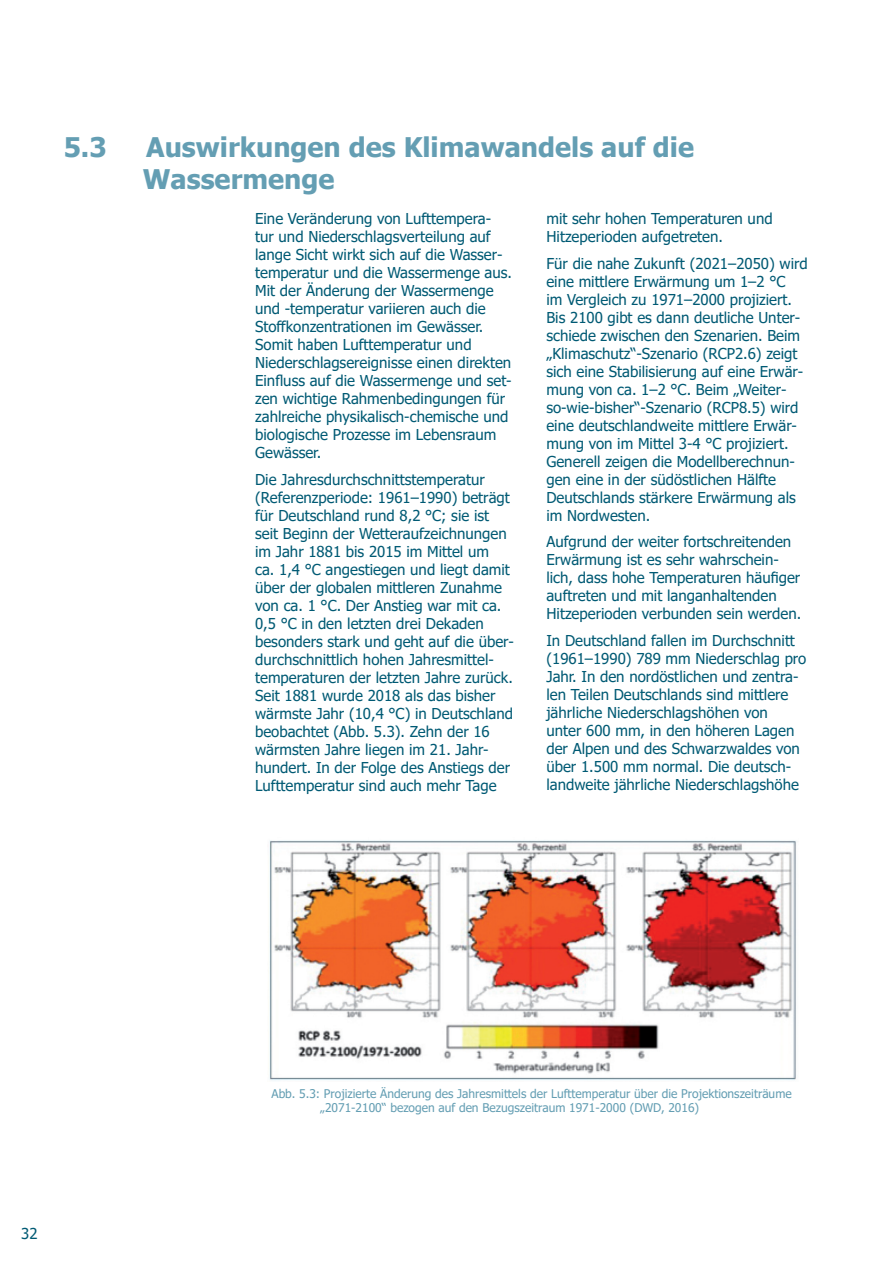
<style>
.page{position:relative;width:893px;height:1263px;background:#fff}
.page>*{position:absolute;margin:0;border:0;box-sizing:border-box;transform-origin:0 0}
.t1{font:700 27px/32.4px "Tahoma";color:#649eb3}
.t2{font:15px/18px "Tahoma";color:#005a74}
.t3{font:12px/14.4px "Tahoma";color:#649eb3}
</style>
<div class="page">
<img style="left:269px;top:840px;width:527px;height:241px">
<h2 class="t1" style="left:64px;top:132px;width:44px">5.3</h2>
<h2 class="t1" style="left:143px;top:132px;width:553px">Auswirkungen des Klimawandels auf die<br>Wassermenge</h2>
<p class="t2" style="left:255px;top:210px;width:258px">Eine Veränderung von Lufttempera&shy;tur und Niederschlagsverteilung auf lange Sicht wirkt sich auf die Wasser&shy;temperatur und die Wassermenge aus.<br>Mit der Änderung der Wassermenge und -temperatur variieren auch die Stoffkonzentrationen im Gewässer.<br>Somit haben Lufttemperatur und Niederschlagsereignisse einen direkten Einfluss auf die Wassermenge und set&shy;zen wichtige Rahmenbedingungen für zahlreiche physikalisch-chemische und biologische Prozesse im Lebensraum Gewässer.</p>
<p class="t2" style="left:255px;top:471px;width:260px">Die Jahresdurchschnittstemperatur (Referenzperiode: 1961–1990) beträgt für Deutschland rund 8,2 °C; sie ist seit Beginn der Wetteraufzeichnungen im Jahr 1881 bis 2015 im Mittel um<br>ca. 1,4 °C angestiegen und liegt damit über der globalen mittleren Zunahme von ca. 1 °C. Der Anstieg war mit ca.<br>0,5 °C in den letzten drei Dekaden besonders stark und geht auf die über&shy;durchschnittlich hohen Jahresmittel&shy;temperaturen der letzten Jahre zurück.<br>Seit 1881 wurde 2018 als das bisher wärmste Jahr (10,4 °C) in Deutschland beobachtet (Abb. 5.3). Zehn der 16 wärmsten Jahre liegen im 21. Jahr&shy;hundert. In der Folge des Anstiegs der Lufttemperatur sind auch mehr Tage</p>
<p class="t2" style="left:546px;top:210px;width:228px">mit sehr hohen Temperaturen und<br>Hitzeperioden aufgetreten.</p>
<p class="t2" style="left:546px;top:255px;width:263px">Für die nahe Zukunft (2021–2050) wird eine mittlere Erwärmung um 1–2 °C<br>im Vergleich zu 1971–2000 projiziert.<br>Bis 2100 gibt es dann deutliche Unter&shy;schiede zwischen den Szenarien. Beim „Klimaschutz“-Szenario (RCP2.6) zeigt sich eine Stabilisierung auf eine Erwär&shy;mung von ca. 1–2 °C. Beim „Weiter&shy;so-wie-bisher“-Szenario (RCP8.5) wird eine deutschlandweite mittlere Erwär&shy;mung von im Mittel 3-4 °C projiziert.<br>Generell zeigen die Modellberechnun&shy;gen eine in der südöstlichen Hälfte Deutschlands stärkere Erwärmung als im Nordwesten.</p>
<p class="t2" style="left:546px;top:533px;width:256px">Aufgrund der weiter fortschreitenden Erwärmung ist es sehr wahrschein&shy;lich, dass hohe Temperaturen häufiger auftreten und mit langanhaltenden Hitzeperioden verbunden sein werden.</p>
<p class="t2" style="left:546px;top:632px;width:261px">In Deutschland fallen im Durchschnitt (1961–1990) 789 mm Niederschlag pro Jahr. In den nordöstlichen und zentra&shy;len Teilen Deutschlands sind mittlere jährliche Niederschlagshöhen von unter 600 mm, in den höheren Lagen der Alpen und des Schwarzwaldes von über 1.500 mm normal. Die deutsch&shy;landweite jährliche Niederschlagshöhe</p>
<p class="t2" style="left:21px;top:1225px;width:18px">32</p>
<p class="t3" style="left:320px;top:1087px;width:473px;text-indent:-49px">Abb. 5.3: Projizierte Änderung des Jahresmittels der Lufttemperatur über die Projektionszeiträume „2071-2100“ bezogen auf den Bezugszeitraum 1971-2000 (DWD, 2016)</p>
</div>
